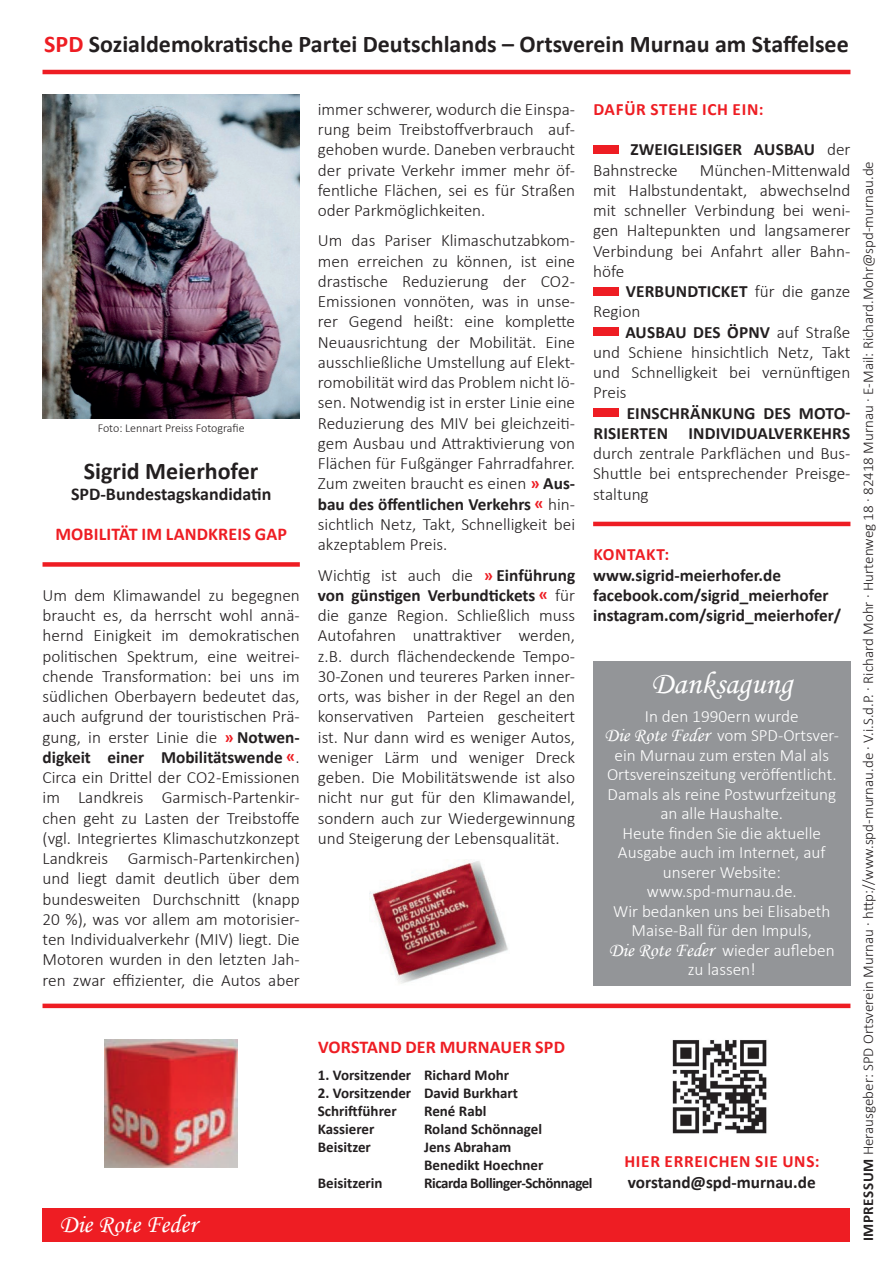
<style>
.page{position:relative;width:893px;height:1263px;background:#fff}
.page>*{position:absolute;margin:0;border:0;box-sizing:border-box;transform-origin:0 0}
.t1{font:31.5px "Monotype Corsiva";color:#fff}
.t2{font:25.5px "Monotype Corsiva";color:#fff}
.t3{font:700 24px "Calibri";color:#231f20}
.t4{font:700 18px "Calibri";letter-spacing:.01em;color:#ee1d23}
.t5{font:700 18px "Calibri";color:#231f20}
.t6{font:300 17.25px/20.2px "Calibri";color:#231f20;text-align:justify}
.t7{font:300 17.25px/19.5px "Calibri";color:#fff;text-align:center}
.t8{font:700 17.25px/20.2px "Calibri";color:#231f20}
.t9{font:700 17.25px "Calibri";letter-spacing:.04em;color:#ee1d23}
.t10{font:300 15px "Calibri";color:#231f20}
.t11{font:700 15px/18px "Calibri";color:#231f20}
.t12{font:700 15px "Calibri";letter-spacing:-.03em;color:#231f20}
.t13{font:300 12px "Calibri";color:#231f20}
.s1{color:#ee1d23}
.s2{font-weight:700;color:#ee1d23}
.s3{font-weight:700}
.s4{font-weight:300}
.s5{font-family:"Monotype Corsiva";font-weight:400;font-size:19.5px}
</style>
<div class="page">
<img style="left:369px;top:860px;width:139px;height:124px">
<img style="left:105px;top:1040px;width:132px;height:128px">
<hr style="left:43px;top:1004px;width:807px;height:4px;background:#ee1d23">
<hr style="left:43px;top:70px;width:807px;height:4px;background:#ee1d23">
<div style="left:43px;top:562px;width:257px;height:5px;background:#ee1d23"></div>
<hr style="left:593px;top:522px;width:257px;height:4px;background:#ee1d23">
<div style="left:593px;top:145px;width:26px;height:9px;background:#ee1d23"></div>
<div style="left:593px;top:287px;width:26px;height:9px;background:#ee1d23"></div>
<div style="left:593px;top:327px;width:26px;height:9px;background:#ee1d23"></div>
<div style="left:593px;top:408px;width:26px;height:9px;background:#ee1d23"></div>
<img style="left:43px;top:95px;width:257px;height:323px">
<div style="left:43px;top:1208px;width:807px;height:34px;background:#ee1d23"></div>
<img style="left:672px;top:1040px;width:95px;height:94px">
<div style="left:593px;top:662px;width:257px;height:324px;background:#939598"></div>
<h3 class="t3" style="left:44px;top:29px;width:806px"><span class="s1">SPD</span> Sozialdemokratische Partei Deutschlands – Ortsverein Murnau am Staffelsee</h3>
<p class="t13" style="left:98px;top:420px;width:148px">Foto: Lennart Preiss Fotografie</p>
<h3 class="t3" style="left:84px;top:456px;width:176px">Sigrid Meierhofer</h3>
<p class="t5" style="left:71px;top:482px;width:202px">SPD-Bundestagskandidatin</p>
<p class="t4" style="left:55px;top:523px;width:233px">MOBILITÄT IM LANDKREIS GAP</p>
<p class="t6" style="left:43px;top:584px;width:259px">Um dem Klimawandel zu begegnen braucht es, da herrscht wohl annä&shy;hernd Einigkeit im demokratischen politischen Spektrum, eine weitrei&shy;chende Transformation: bei uns im südlichen Oberbayern bedeutet das, auch aufgrund der touristischen Prä&shy;gung, in erster Linie die <span class="s2">»</span> <span class="s3">Notwen&shy;digkeit einer Mobilitätswende</span> <span class="s2">«</span>.<br>Circa ein Drittel der CO2-Emissionen im Landkreis Garmisch-Partenkir&shy;chen geht zu Lasten der Treibstoffe (vgl. Integriertes Klimaschutzkonzept Landkreis Garmisch-Partenkirchen) und liegt damit deutlich über dem bundesweiten Durchschnitt (knapp 20 %), was vor allem am motorisier&shy;ten Individualverkehr (MIV) liegt. Die Motoren wurden in den letzten Jah&shy;ren zwar effizienter, die Autos aber</p>
<h2 class="t2" style="left:60px;top:1209px;width:139px">Die Rote Feder</h2>
<p class="t6" style="left:318px;top:98px;width:259px">immer schwerer, wodurch die Einspa&shy;rung beim Treibstoffverbrauch auf&shy;gehoben wurde. Daneben verbraucht der private Verkehr immer mehr öf&shy;fentliche Flächen, sei es für Straßen oder Parkmöglichkeiten.</p>
<p class="t6" style="left:318px;top:230px;width:259px">Um das Pariser Klimaschutzabkom&shy;men erreichen zu können, ist eine drastische Reduzierung der CO2- Emissionen vonnöten, was in unse&shy;rer Gegend heißt: eine komplette Neuausrichtung der Mobilität. Eine ausschließliche Umstellung auf Elekt&shy;romobilität wird das Problem nicht lö&shy;sen. Notwendig ist in erster Linie eine Reduzierung des MIV bei gleichzeiti&shy;gem Ausbau und Attraktivierung von Flächen für Fußgänger Fahrradfahrer.<br>Zum zweiten braucht es einen <span class="s2">»</span> <span class="s3">Aus&shy;bau des öffentlichen Verkehrs</span> <span class="s2">«</span> hin&shy;sichtlich Netz, Takt, Schnelligkeit bei akzeptablem Preis.</p>
<p class="t6" style="left:318px;top:564px;width:259px">Wichtig ist auch die <span class="s2">»</span> <span class="s3">Einführung von günstigen Verbundtickets</span> <span class="s2">«</span> für die ganze Region. Schließlich muss Autofahren unattraktiver werden, z.B. durch flächendeckende Tempo-30-Zonen und teureres Parken inner&shy;orts, was bisher in der Regel an den konservativen Parteien gescheitert ist. Nur dann wird es weniger Autos, weniger Lärm und weniger Dreck geben. Die Mobilitätswende ist also nicht nur gut für den Klimawandel, sondern auch zur Wiedergewinnung und Steigerung der Lebensqualität.</p>
<p class="t9" style="left:593px;top:98px;width:171px">DAFÜR STEHE ICH EIN:</p>
<p class="t8" style="left:593px;top:139px;width:259px;text-indent:37px">ZWEIGLEISIGER AUSBAU <span class="s4">der<br>Bahnstrecke</span></p>
<p class="t6" style="left:593px;top:159px;width:259px;text-indent:107px">München-Mittenwald mit Halbstundentakt, abwechselnd mit schneller Verbindung bei weni&shy;gen Haltepunkten und langsamerer Verbindung bei Anfahrt aller Bahn&shy;höfe</p>
<p class="t6" style="left:593px;top:280px;width:259px;text-indent:33px"><span class="s3">VERBUNDTICKET</span> für die ganze<br>Region</p>
<p class="t6" style="left:593px;top:321px;width:259px;text-indent:32px"><span class="s3">AUSBAU DES ÖPNV</span> auf Straße und Schiene hinsichtlich Netz, Takt und Schnelligkeit bei vernünftigen Preis</p>
<p class="t8" style="left:593px;top:403px;width:258px;text-align:right">EINSCHRÄNKUNG DES MOTO-<br>RISIERTEN INDIVIDUALVERKEHRS</p>
<p class="t6" style="left:593px;top:442px;width:259px">durch zentrale Parkflächen und Bus-Shuttle bei entsprechender Preisge&shy;staltung</p>
<p class="t9" style="left:593px;top:544px;width:77px">KONTAKT:</p>
<p class="t8" style="left:593px;top:565px;width:250px">www.sigrid-meierhofer.de facebook.com/sigrid_meierhofer instagram.com/sigrid_meierhofer/</p>
<h1 class="t1" style="left:651px;top:664px;width:143px">Danksagung</h1>
<p class="t7" style="left:604px;top:706px;width:236px">In den 1990ern wurde<br><span class="s5">Die Rote Feder</span> vom SPD-Ortsver&shy;ein Murnau zum ersten Mal als<br>Ortsvereinszeitung veröffentlicht.<br>Damals als reine Postwurfzeitung an alle Haushalte.<br>Heute finden Sie die aktuelle<br>Ausgabe auch im Internet, auf unserer Website: www.spd-murnau.de.<br>Wir bedanken uns bei Elisabeth<br>Maise-Ball für den Impuls,<br><span class="s5">Die Rote Feder</span> wieder aufleben zu lassen!</p>
<p class="t4" style="left:318px;top:1036px;width:248px">VORSTAND DER MURNAUER SPD</p>
<p class="t11" style="left:318px;top:1066px;width:193px">1. Vorsitzender Richard Mohr</p>
<p class="t11" style="left:318px;top:1084px;width:202px">2. Vorsitzender David Burkhart<br>Schriftführer</p>
<p class="t11" style="left:424px;top:1102px;width:64px">René Rabl</p>
<p class="t11" style="left:318px;top:1120px;width:58px">Kassierer</p>
<p class="t11" style="left:424px;top:1120px;width:119px">Roland Schönnagel</p>
<p class="t11" style="left:318px;top:1138px;width:55px">Beisitzer</p>
<p class="t11" style="left:424px;top:1138px;width:121px">Jens Abraham<br>Benedikt Hoechner</p>
<p class="t11" style="left:318px;top:1174px;width:66px">Beisitzerin</p>
<p class="t12" style="left:424px;top:1173px;width:170px">Ricarda Bollinger-Schönnagel</p>
<p class="t9" style="left:624px;top:1151px;width:197px">HIER ERREICHEN SIE UNS:</p>
<p class="t8" style="left:628px;top:1172px;width:189px">vorstand@spd-murnau.de</p>
<p class="t10" style="left:859px;top:1241px;width:1082px;rotate:-90deg"><span class="s3">IMPRESSUM</span> Herausgeber: SPD Ortsverein Murnau · http://www.spd-murnau.de · V.i.S.d.P. · Richard Mohr · Hurtenweg 18 · 82418 Murnau · E-Mail: Richard.Mohr@spd-murnau.de</p>
</div>
